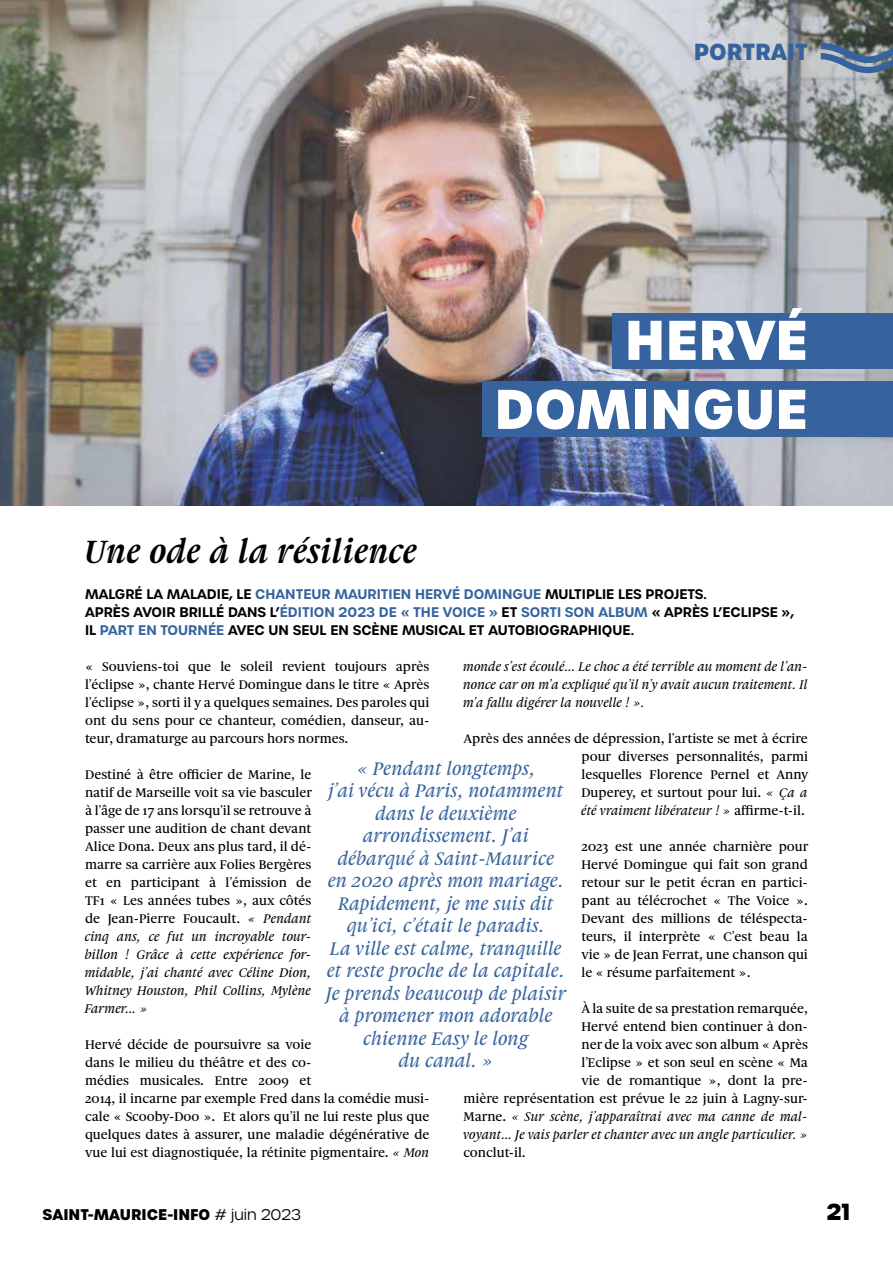
<style>
.page{position:relative;width:893px;height:1263px;background:#fff}
.page>*{position:absolute;margin:0;border:0;box-sizing:border-box;transform-origin:0 0}
.t1{font:700 54px/69px "Urbane";color:#fff;text-align:right}
.t2{font:italic 700 34.5px "Gauthier FY";color:#000}
.t3{font:700 22.5px "Urbane";color:#36639d}
.t4{font:700 22.5px "Urbane";color:#000}
.t5{font:italic 500 19.5px/22.5px "Gauthier FY";color:#36639d;text-align:center}
.t6{font:700 15px "Urbane";color:#000}
.t7{font:500 13.5px/18px "Gauthier FY";color:#000;text-align:justify}
.t8{font:600 13.5px/18px "Urbane";color:#000}
.t9{font:italic 500 13.5px/18px "Gauthier FY";color:#000;text-align:justify}
.s1{color:#36639d}
.s2{font-style:italic}
.s3{font-weight:300}
</style>
<div class="page">
<img style="left:0;top:0;width:893px;height:506px">
<div style="left:613px;top:313px;width:280px;height:56px;background:#36639d"></div>
<div style="left:483px;top:382px;width:410px;height:55px;background:#36639d"></div>
<svg style="left:821px;top:43px;width:72px;height:30px;background:#657d95"></svg>
<h3 class="t3" style="left:694px;top:36px;width:116px">PORTRAIT</h3>
<h1 class="t1" style="left:494px;top:306px;width:315px">HERVÉ<br>DOMINGUE</h1>
<h2 class="t2" style="left:85px;top:530px;width:335px">Une ode à la résilience</h2>
<p class="t8" style="left:85px;top:585px;width:710px">MALGRÉ LA MALADIE, LE <span class="s1">CHANTEUR MAURITIEN HERVÉ DOMINGUE</span> MULTIPLIE LES PROJETS.<br>APRÈS AVOIR BRILLÉ DANS L’<span class="s1">ÉDITION 2023 DE « THE VOICE »</span> ET <span class="s1">SORTI SON ALBUM</span> « APRÈS L’ECLIPSE »,<br>IL <span class="s1">PART EN TOURNÉE</span> AVEC UN SEUL EN SCÈNE MUSICAL ET AUTOBIOGRAPHIQUE.</p>
<p class="t7" style="left:85px;top:657px;width:346px">« Souviens-toi que le soleil revient toujours après l’éclipse », chante Hervé Domingue dans le titre « Après l’éclipse », sorti il y a quelques semaines. Des paroles qui ont du sens pour ce chanteur, comédien, danseur, au&shy;teur, dramaturge au parcours hors normes.</p>
<p class="t7" style="left:85px;top:765px;width:229px">Destiné à être officier de Marine, le natif de Marseille voit sa vie basculer à l’âge de 17 ans lorsqu’il se retrouve à passer une audition de chant devant Alice Dona. Deux ans plus tard, il dé&shy;marre sa carrière aux Folies Bergères et en participant à l’émission de TF1 « Les années tubes », aux côtés de Jean-Pierre Foucault. <span class="s2">« Pendant cinq ans, ce fut un incroyable tour&shy;billon ! Grâce à cette expérience for&shy;midable, j’ai chanté avec Céline Dion, Whitney Houston, Phil Collins, Mylène Farmer… »</span></p>
<p class="t7" style="left:85px;top:1035px;width:346px;text-align:left">Hervé décide de poursuivre sa voie<br>dans le milieu du théâtre et des co-<br>médies musicales. Entre 2009 et<br>2014, il incarne par exemple Fred dans la comédie musi&shy;cale « Scooby-Doo ». Et alors qu’il ne lui reste plus que quelques dates à assurer, une maladie dégénérative de vue lui est diagnostiquée, la rétinite pigmentaire. <span class="s2">« Mon</span></p>
<p class="t9" style="left:463px;top:657px;width:346px">monde s’est écoulé… Le choc a été terrible au moment de l’an&shy;nonce car on m’a expliqué qu’il n’y avait aucun traitement. Il m’a fallu digérer la nouvelle ! ».</p>
<p class="t7" style="left:581px;top:729px;width:229px;text-indent:-118px">Après des années de dépression, l’artiste se met à écrire pour diverses personnalités, parmi lesquelles Florence Pernel et Anny Duperey, et surtout pour lui. <span class="s2">« Ça a été vraiment libérateur ! »</span> affirme-t-il.</p>
<p class="t7" style="left:581px;top:837px;width:229px">2023 est une année charnière pour Hervé Domingue qui fait son grand retour sur le petit écran en partici&shy;pant au télécrochet « The Voice ».<br>Devant des millions de téléspecta&shy;teurs, il interprète « C’est beau la vie » de Jean Ferrat, une chanson qui le « résume parfaitement ».</p>
<p class="t7" style="left:463px;top:999px;width:346px;text-align:right">À la suite de sa prestation remarquée,<br>Hervé entend bien continuer à don-<br>ner de la voix avec son album « Après<br>l’Eclipse » et son seul en scène « Ma<br>vie de romantique », dont la pre-<br>mière représentation est prévue le 22 juin à Lagny-sur-Marne. <span class="s2">« Sur scène, j’apparaîtrai avec ma canne de mal&shy;voyant… Je vais parler et chanter avec un angle particulier. »</span></p>
<p class="t7" style="left:463px;top:1143px;width:64px">conclut-il.</p>
<p class="t5" style="left:327px;top:757px;width:242px">« Pendant longtemps,<br>j’ai vécu à Paris, notamment dans le deuxième arrondissement. J’ai débarqué à Saint-Maurice en 2020 après mon mariage.<br>Rapidement, je me suis dit qu’ici, c’était le paradis.<br>La ville est calme, tranquille et reste proche de la capitale.<br>Je prends beaucoup de plaisir à promener mon adorable chienne Easy le long<br>du canal. »</p>
<p class="t6" style="left:43px;top:1204px;width:260px">SAINT-MAURICE-INFO <span class="s3"># juin 2023</span></p>
<h3 class="t4" style="left:826px;top:1197px;width:25px">21</h3>
</div>
